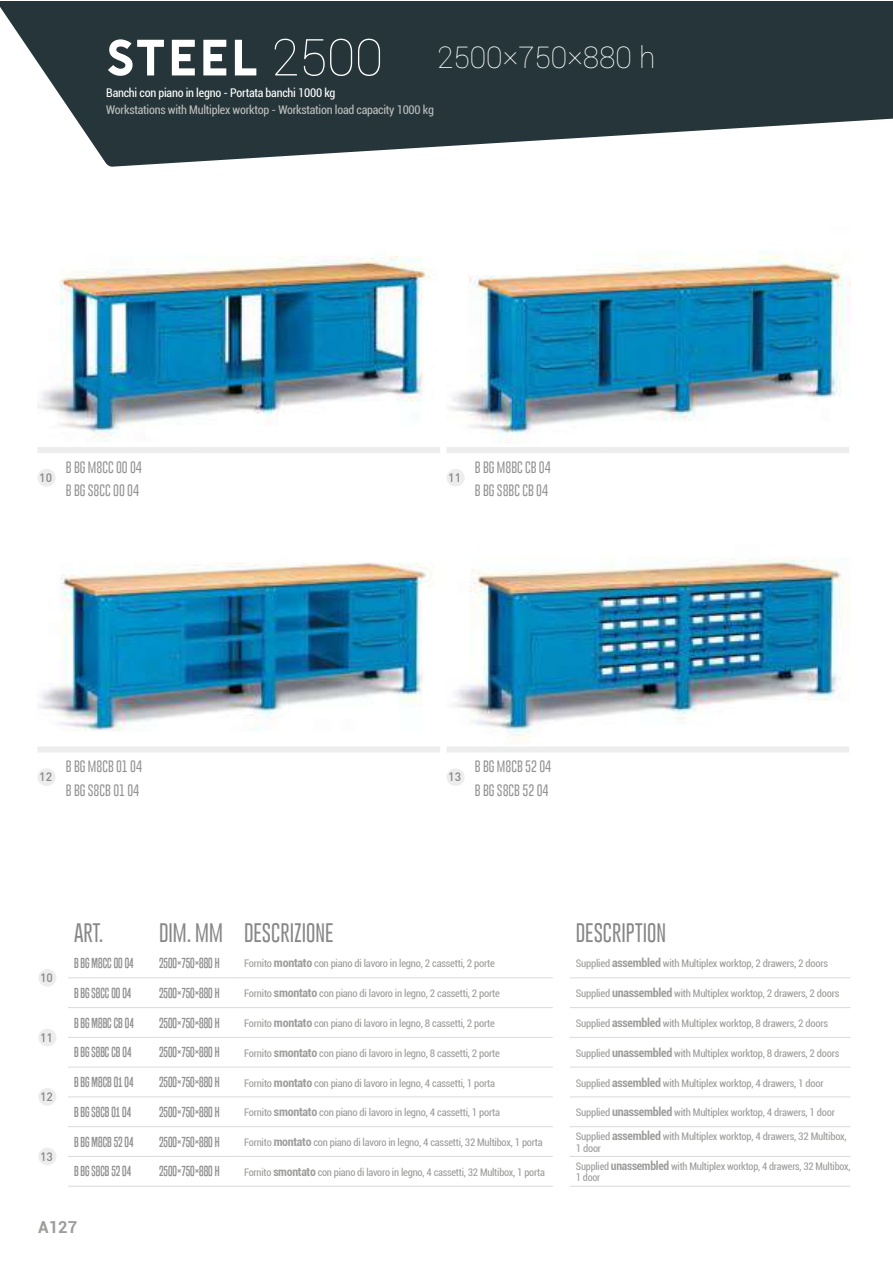
<style>
.page{position:relative;width:893px;height:1263px;background:#fff}
.page>*{position:absolute;margin:0;border:0;box-sizing:border-box;transform-origin:0 0}
.t1{font:51px "Porter Bold DEMO";color:#fff}
.t2{font:100 30px "Roboto";color:#fff}
.t3{font:100 19.5px "Gobold";color:#878787}
.t4{font:700 16.5px "Roboto";color:#9d9d9c}
.t5{font:13.5px "Built Titling Rg";color:#929292}
.t6{font:100 12px "Gobold";color:#929292}
.t7{font:condensed 12px "Roboto";letter-spacing:-.02em;color:#bcbcbc}
.t8{font:condensed 12px "Roboto";letter-spacing:-.02em;color:#fff}
.t9{font:500 12px "DIN";color:#878787}
.t10{font:condensed 10.5px/11.2px "Roboto";letter-spacing:-.02em;color:#9d9d9c}
.s1{font-family:"Roboto";font-weight:100}
.s2{font-weight:700;font-size:12px}
</style>
<div class="page">
<div style="left:37px;top:447px;width:29px;height:6px;background:#ededed"></div>
<div style="left:446px;top:447px;width:29px;height:6px;background:#ededed"></div>
<div style="left:66px;top:447px;width:132px;height:6px;background:#ededed"></div>
<div style="left:198px;top:447px;width:242px;height:6px;background:#ededed"></div>
<div style="left:475px;top:447px;width:132px;height:6px;background:#ededed"></div>
<div style="left:607px;top:447px;width:242px;height:6px;background:#ededed"></div>
<img style="left:37px;top:256px;width:394px;height:186px">
<img style="left:449px;top:251px;width:401px;height:193px">
<div style="left:37px;top:469px;width:19px;height:18px;background:#ededed;border-radius:50%"></div>
<div style="left:446px;top:469px;width:19px;height:18px;background:#ededed;border-radius:50%"></div>
<div style="left:37px;top:746px;width:29px;height:6px;background:#ededed"></div>
<div style="left:446px;top:746px;width:29px;height:6px;background:#ededed"></div>
<div style="left:66px;top:746px;width:132px;height:6px;background:#ededed"></div>
<div style="left:198px;top:746px;width:242px;height:6px;background:#ededed"></div>
<div style="left:475px;top:746px;width:132px;height:6px;background:#ededed"></div>
<div style="left:607px;top:746px;width:242px;height:6px;background:#ededed"></div>
<img style="left:37px;top:562px;width:395px;height:169px">
<img style="left:454px;top:558px;width:389px;height:183px">
<div style="left:37px;top:768px;width:19px;height:18px;background:#ededed;border-radius:50%"></div>
<div style="left:446px;top:768px;width:19px;height:18px;background:#ededed;border-radius:50%"></div>
<hr style="left:570px;top:977px;width:280px;height:1px;background:#dadada">
<hr style="left:570px;top:1007px;width:280px;height:1px;background:#dadada">
<hr style="left:570px;top:1037px;width:280px;height:1px;background:#dadada">
<hr style="left:570px;top:1067px;width:280px;height:1px;background:#dadada">
<hr style="left:570px;top:1096px;width:280px;height:1px;background:#dadada">
<hr style="left:570px;top:1126px;width:280px;height:1px;background:#dadada">
<hr style="left:570px;top:1156px;width:280px;height:1px;background:#dadada">
<hr style="left:570px;top:1186px;width:280px;height:1px;background:#dadada">
<hr style="left:153px;top:1096px;width:85px;height:1px;background:#dadada">
<hr style="left:68px;top:1126px;width:85px;height:1px;background:#dadada">
<hr style="left:153px;top:1126px;width:85px;height:1px;background:#dadada">
<hr style="left:238px;top:1126px;width:315px;height:1px;background:#dadada">
<hr style="left:68px;top:977px;width:85px;height:1px;background:#dadada">
<hr style="left:153px;top:977px;width:85px;height:1px;background:#dadada">
<hr style="left:238px;top:977px;width:315px;height:1px;background:#dadada">
<hr style="left:68px;top:1007px;width:85px;height:1px;background:#dadada">
<hr style="left:153px;top:1007px;width:85px;height:1px;background:#dadada">
<hr style="left:238px;top:1007px;width:315px;height:1px;background:#dadada">
<hr style="left:68px;top:1037px;width:85px;height:1px;background:#dadada">
<hr style="left:153px;top:1037px;width:85px;height:1px;background:#dadada">
<hr style="left:238px;top:1037px;width:315px;height:1px;background:#dadada">
<hr style="left:68px;top:1067px;width:85px;height:1px;background:#dadada">
<hr style="left:153px;top:1067px;width:85px;height:1px;background:#dadada">
<hr style="left:238px;top:1067px;width:315px;height:1px;background:#dadada">
<hr style="left:68px;top:1096px;width:85px;height:1px;background:#dadada">
<hr style="left:238px;top:1096px;width:315px;height:1px;background:#dadada">
<hr style="left:68px;top:1156px;width:85px;height:1px;background:#dadada">
<hr style="left:153px;top:1156px;width:85px;height:1px;background:#dadada">
<hr style="left:238px;top:1156px;width:315px;height:1px;background:#dadada">
<hr style="left:68px;top:1186px;width:85px;height:1px;background:#dadada">
<hr style="left:153px;top:1186px;width:85px;height:1px;background:#dadada">
<hr style="left:238px;top:1186px;width:315px;height:1px;background:#dadada">
<div style="left:38px;top:969px;width:18px;height:18px;background:#ededed;border-radius:50%"></div>
<div style="left:38px;top:1029px;width:18px;height:17px;background:#ededed;border-radius:50%"></div>
<div style="left:38px;top:1088px;width:18px;height:18px;background:#ededed;border-radius:50%"></div>
<div style="left:38px;top:1147px;width:18px;height:18px;background:#ededed;border-radius:50%"></div>
<svg style="left:0;top:1px;width:892px;height:166px;fill:#253539"></svg>
<h1 class="t1" style="left:106px;top:37px;width:278px">STEEL <span class="s1">2500</span></h1>
<h2 class="t2" style="left:437px;top:40px;width:220px">2500×750×880 h</h2>
<p class="t8" style="left:106px;top:86px;width:231px">Banchi con piano in legno - Portata banchi 1000 kg</p>
<p class="t7" style="left:106px;top:103px;width:329px">Workstations with Multiplex worktop - Workstation load capacity 1000 kg</p>
<p class="t9" style="left:39px;top:473px;width:14px">10</p>
<p class="t6" style="left:66px;top:459px;width:77px">B BG M8CC 00 04</p>
<p class="t9" style="left:448px;top:473px;width:14px">11</p>
<p class="t6" style="left:475px;top:459px;width:77px">B BG M8BC CB 04</p>
<p class="t6" style="left:66px;top:483px;width:75px">B BG S8CC 00 04</p>
<p class="t6" style="left:475px;top:483px;width:75px">B BG S8BC CB 04</p>
<p class="t9" style="left:39px;top:773px;width:14px">12</p>
<p class="t6" style="left:66px;top:759px;width:78px">B BG M8CB 01 04</p>
<p class="t9" style="left:448px;top:773px;width:14px">13</p>
<p class="t6" style="left:475px;top:759px;width:78px">B BG M8CB 52 04</p>
<p class="t6" style="left:66px;top:782px;width:75px">B BG S8CB 01 04</p>
<p class="t6" style="left:475px;top:782px;width:75px">B BG S8CB 52 04</p>
<p class="t9" style="left:40px;top:973px;width:14px">10</p>
<p class="t9" style="left:40px;top:1033px;width:14px">11</p>
<p class="t9" style="left:40px;top:1092px;width:14px">12</p>
<p class="t9" style="left:40px;top:1152px;width:14px">13</p>
<h3 class="t3" style="left:74px;top:920px;width:31px">ART.</h3>
<h3 class="t3" style="left:159px;top:920px;width:176px">DIM. MM DESCRIZIONE</h3>
<p class="t5" style="left:74px;top:955px;width:61px">b BG M8CC 00 04</p>
<p class="t5" style="left:159px;top:955px;width:62px">2500×750×880 H</p>
<p class="t10" style="left:244px;top:958px;width:252px">Fornito <span class="s2">montato</span> con piano di lavoro in legno, 2 cassetti, 2 porte</p>
<p class="t5" style="left:74px;top:985px;width:59px">b BG S8CC 00 04</p>
<p class="t5" style="left:159px;top:985px;width:62px">2500×750×880 H</p>
<p class="t10" style="left:244px;top:988px;width:257px">Fornito <span class="s2">smontato</span> con piano di lavoro in legno, 2 cassetti, 2 porte</p>
<p class="t5" style="left:74px;top:1015px;width:61px">B BG M8BC CB 04</p>
<p class="t5" style="left:159px;top:1015px;width:62px">2500×750×880 H</p>
<p class="t10" style="left:244px;top:1018px;width:252px">Fornito <span class="s2">montato</span> con piano di lavoro in legno, 8 cassetti, 2 porte</p>
<p class="t5" style="left:74px;top:1044px;width:59px">B BG S8BC CB 04</p>
<p class="t5" style="left:159px;top:1044px;width:62px">2500×750×880 H</p>
<p class="t10" style="left:244px;top:1047px;width:257px">Fornito <span class="s2">smontato</span> con piano di lavoro in legno, 8 cassetti, 2 porte</p>
<p class="t5" style="left:74px;top:1074px;width:61px">B BG M8CB 01 04</p>
<p class="t5" style="left:159px;top:1074px;width:62px">2500×750×880 H</p>
<p class="t10" style="left:244px;top:1077px;width:252px">Fornito <span class="s2">montato</span> con piano di lavoro in legno, 4 cassetti, 1 porta</p>
<p class="t5" style="left:74px;top:1104px;width:59px">B BG S8CB 01 04</p>
<p class="t5" style="left:159px;top:1104px;width:62px">2500×750×880 H</p>
<p class="t10" style="left:244px;top:1107px;width:257px">Fornito <span class="s2">smontato</span> con piano di lavoro in legno, 4 cassetti, 1 porta</p>
<p class="t5" style="left:74px;top:1134px;width:61px">b BG M8CB 52 04</p>
<p class="t5" style="left:159px;top:1134px;width:62px">2500×750×880 H</p>
<p class="t10" style="left:244px;top:1137px;width:300px">Fornito <span class="s2">montato</span> con piano di lavoro in legno, 4 cassetti, 32 Multibox, 1 porta</p>
<p class="t5" style="left:74px;top:1163px;width:59px">b BG S8CB 52 04</p>
<p class="t5" style="left:159px;top:1163px;width:62px">2500×750×880 H</p>
<p class="t10" style="left:244px;top:1166px;width:302px">Fornito <span class="s2">smontato</span> con piano di lavoro in legno, 4 cassetti, 32 Multibox, 1 porta</p>
<h3 class="t3" style="left:576px;top:920px;width:92px">DESCRIPTION</h3>
<p class="t10" style="left:576px;top:958px;width:254px">Supplied <span class="s2">assembled</span> with Multiplex worktop, 2 drawers, 2 doors</p>
<p class="t10" style="left:576px;top:988px;width:265px">Supplied <span class="s2">unassembled</span> with Multiplex worktop, 2 drawers, 2 doors</p>
<p class="t10" style="left:576px;top:1018px;width:254px">Supplied <span class="s2">assembled</span> with Multiplex worktop, 8 drawers, 2 doors</p>
<p class="t10" style="left:576px;top:1047px;width:265px">Supplied <span class="s2">unassembled</span> with Multiplex worktop, 8 drawers, 2 doors</p>
<p class="t10" style="left:576px;top:1077px;width:249px">Supplied <span class="s2">assembled</span> with Multiplex worktop, 4 drawers, 1 door</p>
<p class="t10" style="left:576px;top:1107px;width:261px">Supplied <span class="s2">unassembled</span> with Multiplex worktop, 4 drawers, 1 door</p>
<p class="t10" style="left:576px;top:1131px;width:272px">Supplied <span class="s2">assembled</span> with Multiplex worktop, 4 drawers, 32 Multibox,<br>1 door</p>
<p class="t10" style="left:576px;top:1161px;width:276px">Supplied <span class="s2">unassembled</span> with Multiplex worktop, 4 drawers, 32 Multibox,<br>1 door</p>
<h3 class="t4" style="left:38px;top:1217px;width:40px">A127</h3>
</div>
